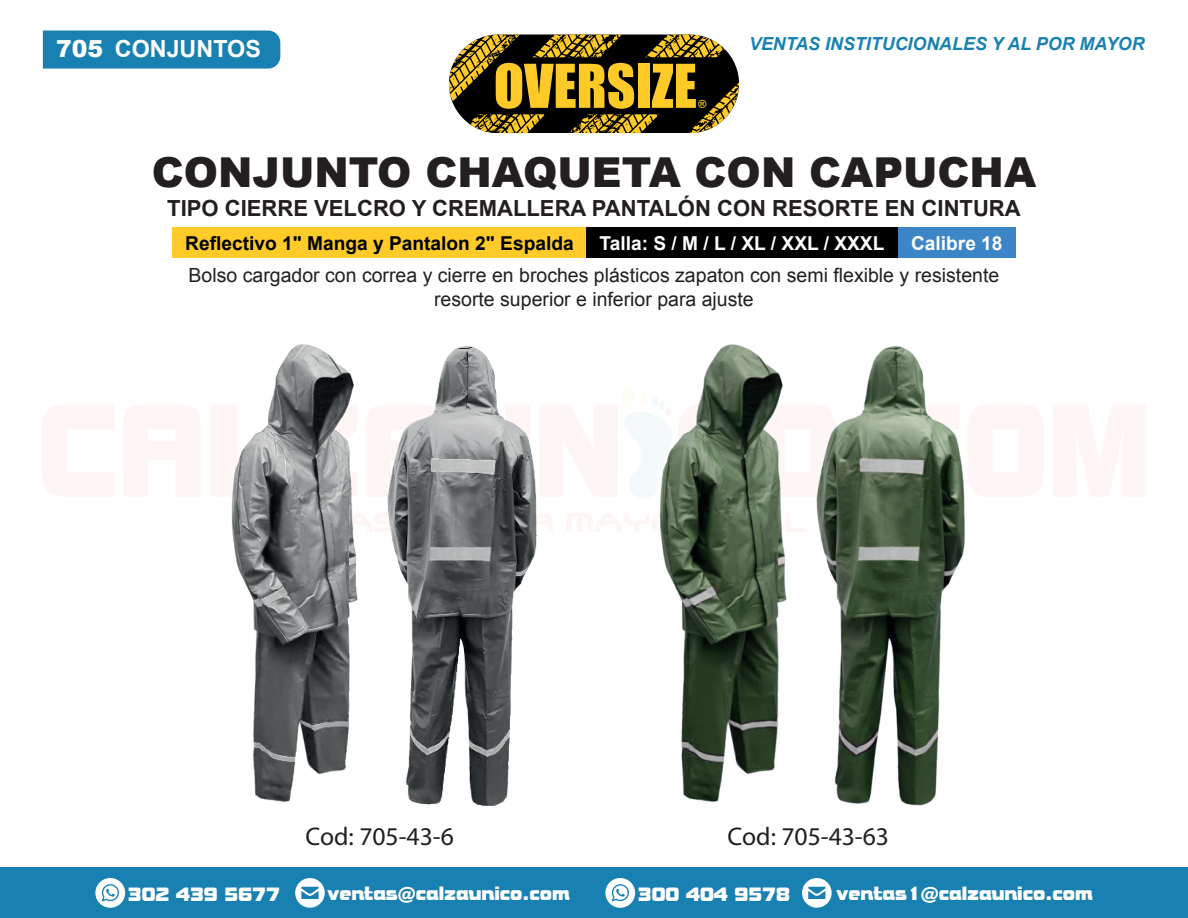
<style>
.page{position:relative;width:1188px;height:918px;background:#fff}
.page>*{position:absolute;margin:0;border:0;box-sizing:border-box;transform-origin:0 0}
.t1{font:900 41.25px "Arial";color:#231f20}
.t2{font:25.65px "Myriad Pro";color:#231f20}
.t3{font:700 23.55px "Arial";color:#fff}
.t4{font:700 22.2px "Arial";color:#231f20}
.t5{font:19.5px/23.4px "Arial";color:#231f20;text-align:center}
.t6{font:700 19.2px "Arial";color:#000001}
.t7{font:700 19.2px "Arial";color:#fff}
.t8{font:18px "Bolt Bold IT Cby BT";color:#fff}
.t9{font:italic 700 18px "Arial";color:#1981b1}
.t10{font:10.95px "Impact";color:#feca28}
.s1{font-weight:900}
</style>
<div class="page">
<div style="left:43px;top:31px;width:237px;height:38px;background:#1981b1"></div>
<div style="left:0;top:868px;width:1188px;height:50px;background:#1981b1"></div>
<svg style="left:42px;top:405px;width:72px;height:91px"></svg>
<svg style="left:124px;top:405px;width:76px;height:91px"></svg>
<svg style="left:211px;top:405px;width:2px;height:91px"></svg>
<svg style="left:975px;top:405px;width:68px;height:91px"></svg>
<svg style="left:1053px;top:405px;width:93px;height:91px"></svg>
<div style="left:621px;top:386px;width:14px;height:22px;background:#fdfdf5;border-radius:50%"></div>
<div style="left:639px;top:392px;width:8px;height:14px;background:#fdfdf5;border-radius:50%"></div>
<svg style="left:546px;top:405px;width:96px;height:93px"></svg>
<svg style="left:546px;top:514px;width:7px;height:18px"></svg>
<svg style="left:567px;top:514px;width:75px;height:18px"></svg>
<svg style="left:802px;top:878px;width:30px;height:30px"></svg>
<svg style="left:605px;top:878px;width:30px;height:30px"></svg>
<svg style="left:295px;top:878px;width:30px;height:30px"></svg>
<svg style="left:95px;top:878px;width:30px;height:30px"></svg>
<div style="left:586px;top:227px;width:312px;height:31px;background:#000001"></div>
<div style="left:898px;top:227px;width:118px;height:31px;background:#3c86c7"></div>
<div style="left:172px;top:227px;width:414px;height:31px;background:#fecb28"></div>
<img style="left:213px;top:344px;width:161px;height:458px">
<img style="left:374px;top:346px;width:172px;height:460px">
<img style="left:642px;top:344px;width:160px;height:458px">
<img style="left:802px;top:346px;width:173px;height:460px">
<svg style="left:449px;top:35px;width:290px;height:98px;background:#766222"></svg>
<p class="t3" style="left:56px;top:40px;width:206px"><span class="s1">705</span> CONJUNTOS</p>
<p class="t9" style="left:749px;top:33px;width:397px">VENTAS INSTITUCIONALES Y AL POR MAYOR</p>
<p class="t10" style="left:698px;top:98px;width:10px">Æ</p>
<h1 class="t1" style="left:152px;top:148px;width:886px">CONJUNTO CHAQUETA CON CAPUCHA</h1>
<p class="t4" style="left:167px;top:199px;width:855px">TIPO CIERRE VELCRO Y CREMALLERA PANTAL”N CON RESORTE EN CINTURA</p>
<p class="t6" style="left:185px;top:236px;width:390px">Reflectivo 1" Manga y Pantalon 2" Espalda</p>
<p class="t7" style="left:600px;top:236px;width:286px">Talla: S / M / L / XL / XXL / XXXL</p>
<p class="t7" style="left:911px;top:236px;width:93px">Calibre 18</p>
<p class="t5" style="left:189px;top:266px;width:812px">Bolso cargador con correa y cierre en broches pl·sticos zapaton con semi flexible y resistente resorte superior e inferior para ajuste</p>
<h2 class="t2" style="left:306px;top:827px;width:150px">Cod: 705-43-6</h2>
<h2 class="t2" style="left:728px;top:827px;width:163px">Cod: 705-43-63</h2>
<p class="t8" style="left:128px;top:887px;width:154px">302 439 5677</p>
<p class="t8" style="left:327px;top:887px;width:244px">ventas@calzaunico.com</p>
<p class="t8" style="left:638px;top:887px;width:154px">300 404 9578</p>
<p class="t8" style="left:837px;top:887px;width:257px">ventas1@calzaunico.com</p>
</div>
